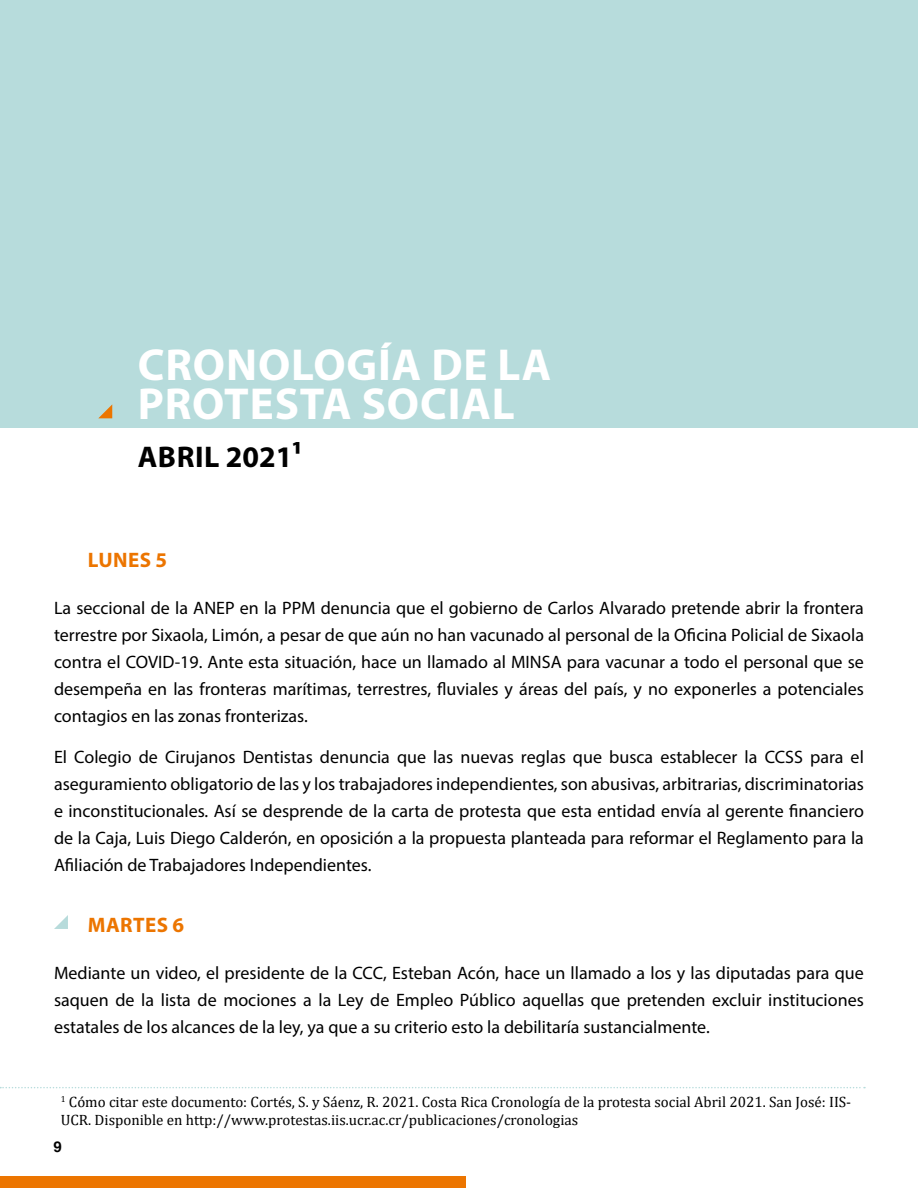
<style>
.page{position:relative;width:918px;height:1188px;background:#fff}
.page>*{position:absolute;margin:0;border:0;box-sizing:border-box;transform-origin:0 0}
.t1{font:700 45px/39px "Myriad Pro";letter-spacing:.02em;color:#fff}
.t2{font:700 30px "Myriad Pro";letter-spacing:.02em;color:#000}
.t3{font:700 21px "Myriad Pro";letter-spacing:.02em;color:#ec7500}
.t4{font:18px/27px "Myriad Pro";color:#000;text-align:justify}
.t5{font:15px/18px "Cambria";color:#000}
.t6{font:700 15px "Helvetica LT Std";color:#000}
</style>
<div class="page">
<div style="left:0;top:1176px;width:465px;height:12px;background:#ec7500"></div>
<svg style="left:54px;top:915px;width:14px;height:14px"></svg>
<svg style="left:0;top:1087px;width:865px;height:1px"></svg>
<div style="left:0;top:0;width:918px;height:427px;background:#b7dcdc"></div>
<svg style="left:98px;top:404px;width:14px;height:14px"></svg>
<h1 class="t1" style="left:138px;top:344px;width:415px">CRONOLOGÍA DE LA<br>PROTESTA SOCIAL</h1>
<h2 class="t2" style="left:138px;top:437px;width:165px">ABRIL 20211</h2>
<p class="t3" style="left:88px;top:546px;width:81px">LUNES 5</p>
<p class="t4" style="left:54px;top:595px;width:812px">La seccional de la ANEP en la PPM denuncia que el gobierno de Carlos Alvarado pretende abrir la frontera terrestre por Sixaola, Limón, a pesar de que aún no han vacunado al personal de la Oficina Policial de Sixaola contra el COVID-19. Ante esta situación, hace un llamado al MINSA para vacunar a todo el personal que se desempeña en las fronteras marítimas, terrestres, fluviales y áreas del país, y no exponerles a potenciales contagios en las zonas fronterizas.</p>
<p class="t4" style="left:54px;top:743px;width:812px">El Colegio de Cirujanos Dentistas denuncia que las nuevas reglas que busca establecer la CCSS para el aseguramiento obligatorio de las y los trabajadores independientes, son abusivas, arbitrarias, discriminatorias e inconstitucionales. Así se desprende de la carta de protesta que esta entidad envía al gerente financiero de la Caja, Luis Diego Calderón, en oposición a la propuesta planteada para reformar el Reglamento para la Afiliación de Trabajadores Independientes.</p>
<p class="t3" style="left:88px;top:911px;width:98px">MARTES 6</p>
<p class="t4" style="left:54px;top:959px;width:811px">Mediante un video, el presidente de la CCC, Esteban Acón, hace un llamado a los y las diputadas para que saquen de la lista de mociones a la Ley de Empleo Público aquellas que pretenden excluir instituciones estatales de los alcances de la ley, ya que a su criterio esto la debilitaría sustancialmente.</p>
<p class="t5" style="left:61px;top:1093px;width:792px"><sup>1</sup> Cómo citar este documento: Cortés, S. y Sáenz, R. 2021. Costa Rica Cronología de la protesta social Abril 2021. San José: IIS-<br>UCR. Disponible en http://www.protestas.iis.ucr.ac.cr/publicaciones/cronologias</p>
<p class="t6" style="left:53px;top:1138px;width:10px">9</p>
</div>
